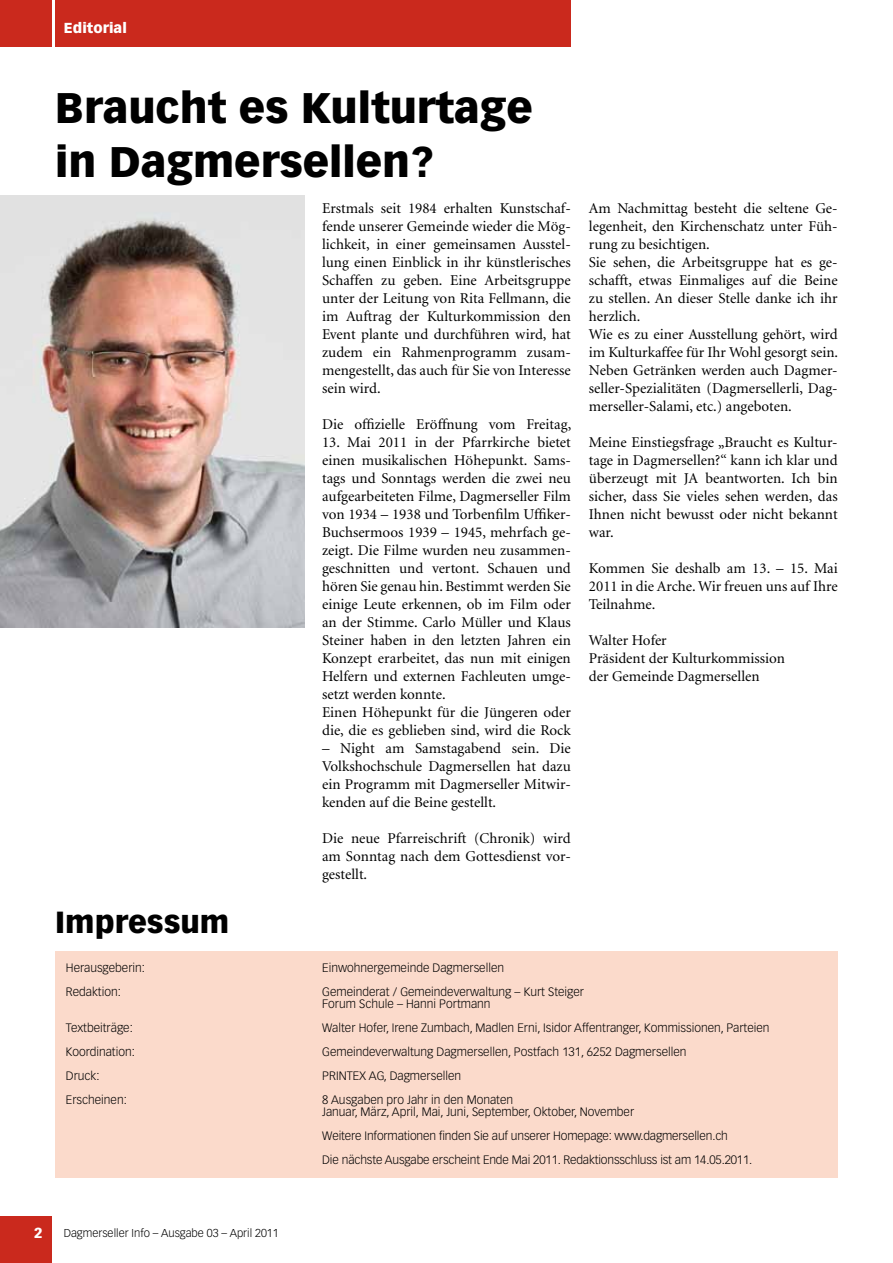
<style>
.page{position:relative;width:893px;height:1263px;background:#fff}
.page>*{position:absolute;margin:0;border:0;box-sizing:border-box;transform-origin:0 0}
.t1{font:900 42px/54px "Vectora LH";color:#000}
.t2{font:900 30px "Vectora LH";color:#000}
.t3{font:15px/18px "Minion";color:#000;text-align:justify}
.t4{font:900 14.25px "Vectora LH";letter-spacing:.005em;color:#fff}
.t5{font:300 12px/12px "Vectora LH";color:#000}
.t6{font:300 11.25px "Vectora LH";color:#000}
</style>
<div class="page">
<div style="left:55px;top:0;width:516px;height:47px;background:#ca291d"></div>
<div style="left:0;top:0;width:51px;height:47px;background:#ca291d"></div>
<div style="left:0;top:1216px;width:51px;height:47px;background:#ca291d"></div>
<div style="left:55px;top:951px;width:783px;height:227px;background:#fbdacb"></div>
<img style="left:0;top:195px;width:304px;height:432px">
<p class="t4" style="left:64px;top:19px;width:65px">Editorial</p>
<h1 class="t1" style="left:55px;top:81px;width:479px">Braucht es Kulturtage in Dagmersellen?</h1>
<p class="t3" style="left:322px;top:200px;width:250px">Erstmals seit 1984 erhalten Kunstschaf&shy;fende unserer Gemeinde wieder die Mög&shy;lichkeit, in einer gemeinsamen Ausstel&shy;lung einen Einblick in ihr künstlerisches Schaffen zu geben. Eine Arbeitsgruppe unter der Leitung von Rita Fellmann, die im Auftrag der Kulturkommission den Event plante und durchführen wird, hat zudem ein Rahmenprogramm zusam&shy;mengestellt, das auch für Sie von Interesse sein wird.</p>
<p class="t3" style="left:322px;top:416px;width:251px">Die offizielle Eröffnung vom Freitag,</p>
<p class="t3" style="left:322px;top:434px;width:250px;text-align:left">13. Mai 2011 in der Pfarrkirche bietet einen musikalischen Höhepunkt. Sams&shy;tags und Sonntags werden die zwei neu aufgearbeiteten Filme, Dagmerseller Film von 1934 – 1938 und Torbenfilm Uffiker-Buchsermoos 1939 – 1945, mehrfach ge&shy;zeigt. Die Filme wurden neu zusammen&shy;geschnitten und vertont. Schauen und hören Sie genau hin. Bestimmt werden Sie einige Leute erkennen, ob im Film oder an der Stimme. Carlo Müller und Klaus Steiner haben in den letzten Jahren ein Konzept erarbeitet, das nun mit einigen Helfern und externen Fachleuten umge&shy;setzt werden konnte.<br>Einen Höhepunkt für die Jüngeren oder die, die es geblieben sind, wird die Rock</p>
<p class="t3" style="left:322px;top:740px;width:250px">– Night am Samstagabend sein. Die Volkshochschule Dagmersellen hat dazu ein Programm mit Dagmerseller Mitwir&shy;kenden auf die Beine gestellt.</p>
<p class="t3" style="left:322px;top:830px;width:250px">Die neue Pfarreischrift (Chronik) wird am Sonntag nach dem Gottesdienst vor&shy;gestellt.</p>
<h2 class="t2" style="left:55px;top:904px;width:175px">Impressum</h2>
<p class="t3" style="left:589px;top:200px;width:251px;text-align:left">Am Nachmittag besteht die seltene Ge&shy;legenheit, den Kirchenschatz unter Füh&shy;rung zu besichtigen.<br>Sie sehen, die Arbeitsgruppe hat es ge&shy;schafft, etwas Einmaliges auf die Beine zu stellen. An dieser Stelle danke ich ihr herzlich.<br>Wie es zu einer Ausstellung gehört, wird im Kulturkaffee für Ihr Wohl gesorgt sein.<br>Neben Getränken werden auch Dagmer&shy;seller-Spezialitäten (Dagmersellerli, Dag&shy;merseller-Salami, etc.) angeboten.</p>
<p class="t3" style="left:589px;top:434px;width:250px">Meine Einstiegsfrage „Braucht es Kultur&shy;tage in Dagmersellen?“ kann ich klar und überzeugt mit JA beantworten. Ich bin sicher, dass Sie vieles sehen werden, das Ihnen nicht bewusst oder nicht bekannt war.</p>
<p class="t3" style="left:589px;top:560px;width:250px">Kommen Sie deshalb am 13. – 15. Mai 2011 in die Arche. Wir freuen uns auf Ihre Teilnahme.</p>
<p class="t3" style="left:589px;top:632px;width:198px;text-align:left">Walter Hofer<br>Präsident der Kulturkommission der Gemeinde Dagmersellen</p>
<p class="t5" style="left:66px;top:962px;width:81px">Herausgeberin:</p>
<p class="t5" style="left:322px;top:962px;width:183px">Einwohnergemeinde Dagmersellen</p>
<p class="t5" style="left:66px;top:986px;width:56px">Redaktion:</p>
<p class="t5" style="left:322px;top:986px;width:263px">Gemeinderat / Gemeindeverwaltung – Kurt Steiger<br>Forum Schule – Hanni Portmann</p>
<p class="t5" style="left:66px;top:1022px;width:68px">Textbeiträge:</p>
<p class="t5" style="left:322px;top:1022px;width:449px">Walter Hofer, I rene Zumbach, Madlen Erni, Isidor Affentranger, Kommissionen, Parteien</p>
<p class="t5" style="left:66px;top:1046px;width:70px">Koordination:</p>
<p class="t5" style="left:322px;top:1046px;width:366px">Gemeindeverwaltung Dagmersellen, Postfach 131, 6252 Dagmersellen</p>
<p class="t5" style="left:66px;top:1070px;width:35px">Druck:</p>
<p class="t5" style="left:322px;top:1070px;width:140px">Printex AG, Dagmersellen</p>
<p class="t5" style="left:66px;top:1094px;width:62px">Erscheinen:</p>
<p class="t5" style="left:322px;top:1094px;width:314px">8 Ausgaben pro Jahr in den Monaten<br>Januar, März, April, Mai, Juni, September, Oktober, November</p>
<p class="t5" style="left:322px;top:1124px;width:431px;line-height:24px">Weitere I nformationen finden Sie auf unserer Homepage: www.dagmersellen.ch<br>Die nächste Ausgabe erscheint Ende Mai 2011. Redaktionsschluss ist am 14.05.2011.</p>
<p class="t4" style="left:34px;top:1224px;width:10px">2</p>
<p class="t6" style="left:64px;top:1227px;width:216px">Dagmerseller I nfo – Ausgabe 03 – April 2011</p>
</div>
